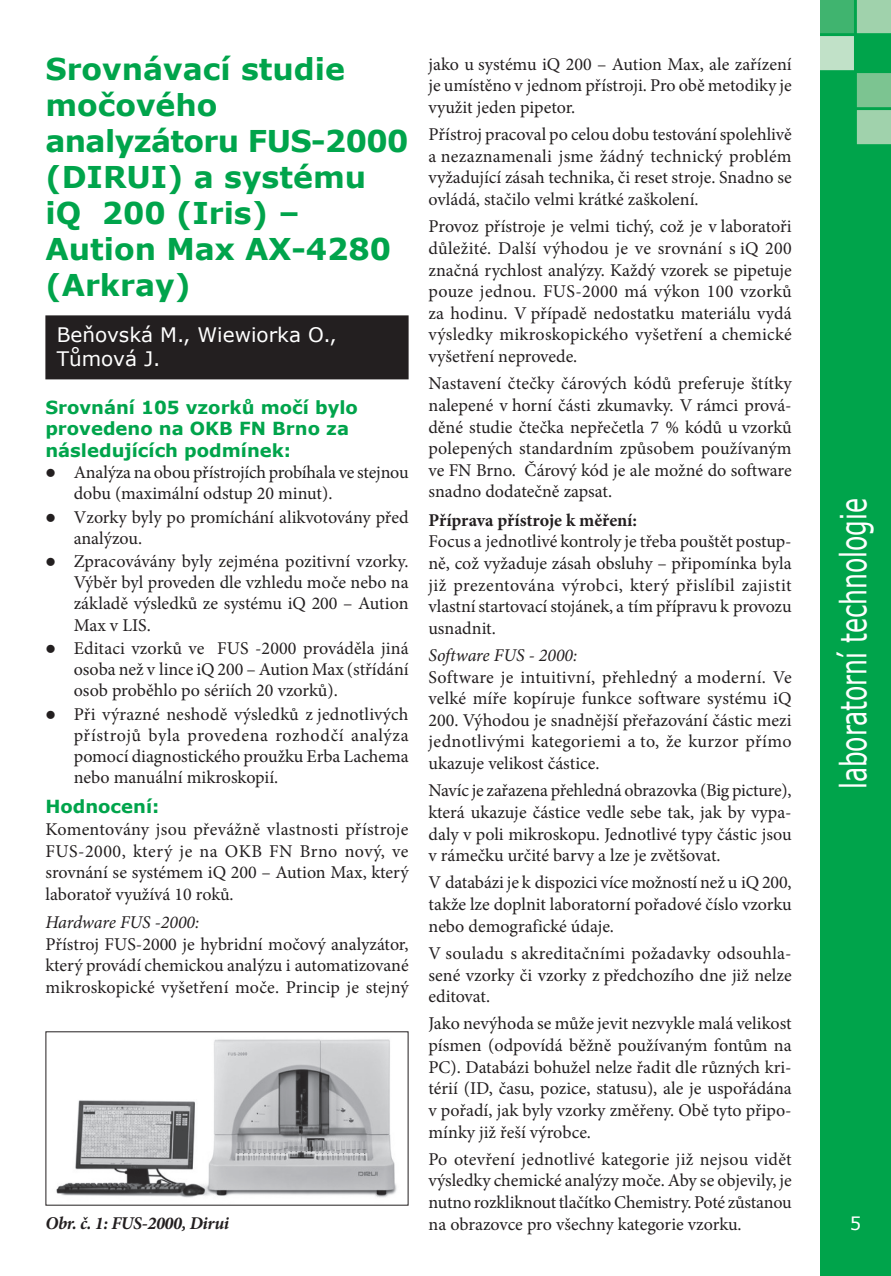
<style>
.page{position:relative;width:891px;height:1276px;background:#fff}
.page>*{position:absolute;margin:0;border:0;box-sizing:border-box;transform-origin:0 0}
.t1{font:36px "Verdana";color:#fff;scale:.7 1}
.t2{font:700 30px/36px "Verdana";color:#00a44b}
.t3{font:20px/24px "Verdana";color:#fff}
.t4{font:18px/21.6px "Minion Pro";color:#231f20;text-align:justify}
.t5{font:700 18px/21.6px "Verdana";color:#00a44b}
.t6{font:italic 18px "Minion Pro";color:#231f20}
.t7{font:700 18px "Minion Pro";letter-spacing:-.005em;color:#231f20}
.t8{font:italic 700 18px "Minion Pro";letter-spacing:-.02em;color:#231f20}
</style>
<div class="page">
<div style="left:820px;top:0;width:70px;height:1276px;background:#00a44b"></div>
<div style="left:45px;top:315px;width:363px;height:64px;background:#231f20"></div>
<img style="left:56px;top:1039px;width:341px;height:159px">
<svg style="left:851px;top:1216px;width:8px;height:14px"></svg>
<h2 class="t2" style="left:45px;top:50px;width:364px">Srovnávací studie močového analyzátoru FUS-2000 (DIRUI) a systému iQ 200 (Iris) –<br>Aution Max AX-4280 (Arkray)</h2>
<p class="t3" style="left:57px;top:323px;width:281px">Beňovská M., Wiewiorka O.,<br>Tůmová J.</p>
<p class="t5" style="left:45px;top:396px;width:314px">Srovnání 105 vzorků močí bylo provedeno na OKB FN Brno za následujících podmínek:</p>
<p class="t4" style="left:74px;top:461px;width:336px;line-height:21px;text-indent:-28px">● Analýza na obou přístrojích probíhala ve stejnou dobu (maximální odstup 20 minut).</p>
<p class="t4" style="left:74px;top:506px;width:336px;line-height:21px;text-indent:-28px">● Vzorky byly po promíchání alikvotovány před analýzou.</p>
<p class="t4" style="left:74px;top:551px;width:336px;line-height:21px;text-indent:-28px">● Zpracovávány byly zejména pozitivní vzorky.<br>Výběr byl proveden dle vzhledu moče nebo na základě výsledků ze systému iQ 200 – Aution Max v LIS.</p>
<p class="t4" style="left:74px;top:638px;width:336px;line-height:21px;text-indent:-28px">● Editaci vzorků ve FUS -2000 prováděla jiná osoba než v lince iQ 200 – Aution Max (střídání osob proběhlo po sériích 20 vzorků).</p>
<p class="t4" style="left:74px;top:704px;width:336px;line-height:21px;text-indent:-28px">● Při výrazné neshodě výsledků z jednotlivých přístrojů byla provedena rozhodčí analýza pomocí diagnostického proužku Erba Lachema nebo manuální mikroskopií.</p>
<p class="t5" style="left:45px;top:795px;width:115px">Hodnocení:</p>
<p class="t4" style="left:45px;top:818px;width:364px">Komentovány jsou převážně vlastnosti přístroje FUS-2000, který je na OKB FN Brno nový, ve srovnání se systémem iQ 200 – Aution Max, který laboratoř využívá 10 roků.</p>
<p class="t6" style="left:45px;top:910px;width:155px">Hardware FUS -2000:</p>
<p class="t4" style="left:45px;top:933px;width:364px">Přístroj FUS-2000 je hybridní močový analyzátor, který provádí chemickou analýzu i automatizované mikroskopické vyšetření moče. Princip je stejný</p>
<p class="t4" style="left:428px;top:53px;width:364px">jako u systému iQ 200 – Aution Max, ale zařízení je umístěno v jednom přístroji. Pro obě metodiky je využit jeden pipetor.</p>
<p class="t4" style="left:428px;top:124px;width:364px">Přístroj pracoval po celou dobu testování spolehlivě a nezaznamenali jsme žádný technický problém vyžadující zásah technika, či reset stroje. Snadno se ovládá, stačilo velmi krátké zaškolení.</p>
<p class="t4" style="left:428px;top:216px;width:364px">Provoz přístroje je velmi tichý, což je v laboratoři důležité. Další výhodou je ve srovnání s iQ 200 značná rychlost analýzy. Každý vzorek se pipetuje pouze jednou. FUS-2000 má výkon 100 vzorků za hodinu. V případě nedostatku materiálu vydá výsledky mikroskopického vyšetření a chemické vyšetření neprovede.</p>
<p class="t4" style="left:428px;top:373px;width:364px">Nastavení čtečky čárových kódů preferuje štítky nalepené v horní části zkumavky. V rámci prová&shy;děné studie čtečka nepřečetla 7 % kódů u vzorků polepených standardním způsobem používaným ve FN Brno. Čárový kód je ale možné do software snadno dodatečně zapsat.</p>
<p class="t7" style="left:428px;top:507px;width:210px">Příprava přístroje k měření:</p>
<p class="t4" style="left:428px;top:531px;width:364px">Focus a jednotlivé kontroly je třeba pouštět postup&shy;ně, což vyžaduje zásah obsluhy – připomínka byla již prezentována výrobci, který přislíbil zajistit vlastní startovací stojánek, a tím přípravu k provozu usnadnit.</p>
<p class="t6" style="left:428px;top:643px;width:150px">Software FUS - 2000:</p>
<p class="t4" style="left:428px;top:666px;width:364px">Software je intuitivní, přehledný a moderní. Ve velké míře kopíruje funkce software systému iQ 200. Výhodou je snadnější přeřazování částic mezi jednotlivými kategoriemi a to, že kurzor přímo ukazuje velikost částice.</p>
<p class="t4" style="left:428px;top:780px;width:364px">Navíc je zařazena přehledná obrazovka (Big picture), která ukazuje částice vedle sebe tak, jak by vypa&shy;daly v poli mikroskopu. Jednotlivé typy částic jsou v rámečku určité barvy a lze je zvětšovat.</p>
<p class="t4" style="left:428px;top:872px;width:364px">V databázi je k dispozici více možností než u iQ 200, takže lze doplnit laboratorní pořadové číslo vzorku nebo demografické údaje.</p>
<p class="t4" style="left:428px;top:942px;width:364px">V souladu s akreditačními požadavky odsouhla&shy;sené vzorky či vzorky z předchozího dne již nelze editovat.</p>
<p class="t4" style="left:428px;top:1013px;width:364px">Jako nevýhoda se může jevit nezvykle malá velikost písmen (odpovídá běžně používaným fontům na PC). Databázi bohužel nelze řadit dle různých kri&shy;térií (ID, času, pozice, statusu), ale je uspořádána v pořadí, jak byly vzorky změřeny. Obě tyto připo&shy;mínky již řeší výrobce.</p>
<p class="t4" style="left:428px;top:1148px;width:364px">Po otevření jednotlivé kategorie již nejsou vidět výsledky chemické analýzy moče. Aby se objevily, je nutno rozkliknout tlačítko Chemistry. Poté zůstanou</p>
<p class="t8" style="left:45px;top:1210px;width:185px">Obr. č. 1: FUS-2000, Dirui</p>
<p class="t4" style="left:428px;top:1213px;width:314px">na obrazovce pro všechny kategorie vzorku.</p>
<h1 class="t1" style="left:828px;top:789px;width:418px;rotate:-90deg">laboratorní technologie</h1>
</div>
